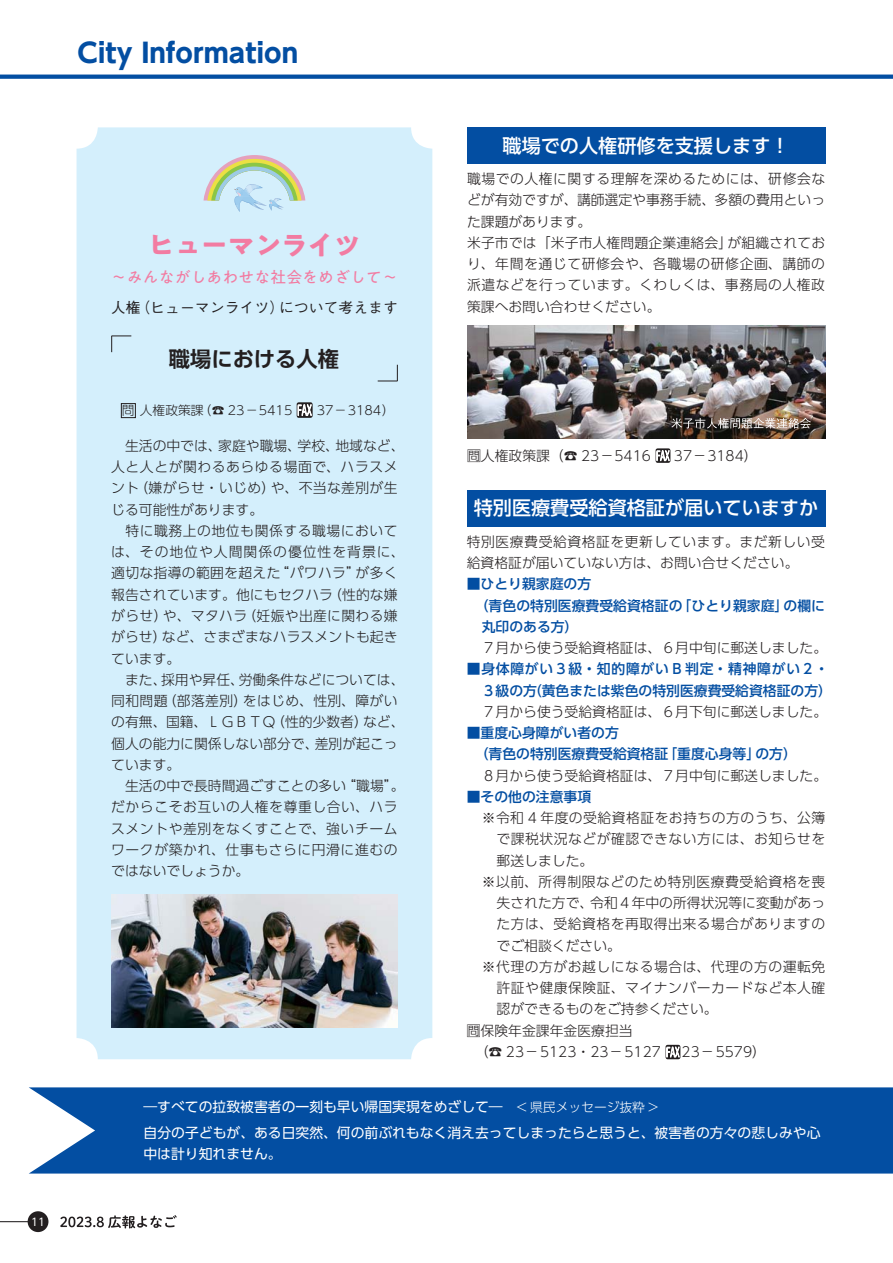
<style>
.page{position:relative;width:893px;height:1263px;background:#fff}
.page>*{position:absolute;margin:0;border:0;box-sizing:border-box;transform-origin:0 0}
.t1{font:26.55px "UD Shin Go Pro Bold 90 msp RKSJ H";color:#034ea2}
.t2{font:26.25px "PA1 Gothic Std Bold 90 msp RKSJ H";color:#f27ca2}
.t3{font:21.3px "UD Shin Go Pro De Bold 90 msp RKSJ H";color:#231f20}
.t4{font:19.2px "UD Shin Go Pro Medium 90 msp RKSJ H";color:#fff}
.t5{font:15.75px "PA1 Gothic Std Regular 90 msp RKSJ H";color:#f27ca2}
.t6{font:14.7px "Gothic BBB Pro Medium 90 msp RKSJ H";color:#231f20}
.t7{font:13.8px/21.3px "UD Shin Go Pro Light 90 msp RKSJ H";letter-spacing:.015em;color:#231f20}
.t8{font:13.8px/21.3px "UD Shin Go Pro Medium 90 msp RKSJ H";color:#034ea2;text-align:right}
.t9{font:13.8px/25.5px "UD Shin Go Pro Regular 90 msp RKSJ H";color:#fff}
.t10{font:13.8px/21.3px "UD Shin Go Pro Light 90 msp RKSJ H";letter-spacing:.04em;color:#231f20}
.t11{font:13.8px "UD Shin Go Pro Light 90 msp RKSJ H";letter-spacing:.035em;color:#231f20}
.t12{font:12.45px "UD Shin M Go Pro Light 90 msp RKSJ H";color:#231f20}
.t13{font:10.65px "UD Shin Go Pro Regular 90 msp RKSJ H";color:#fff}
.s1{font-family:"UD Shin Go Pro Light 90 msp RKSJ H";font-size:12.75px}
</style>
<div class="page">
<div style="left:77px;top:127px;width:355px;height:932px;background:#d4effc;border-radius:21px"></div>
<div style="left:121px;top:403px;width:15px;height:15px;border:1px solid #231f20"></div>
<svg style="left:297px;top:402px;width:16px;height:16px"></svg>
<svg style="left:297px;top:402px;width:15px;height:16px"></svg>
<svg style="left:378px;top:365px;width:20px;height:17px"></svg>
<svg style="left:111px;top:336px;width:20px;height:16px"></svg>
<svg style="left:203px;top:155px;width:102px;height:57px"></svg>
<svg style="left:29px;top:1087px;width:864px;height:87px;background:#1158a7"></svg>
<svg style="left:0;top:75px;width:893px;height:4px;background:#0f56a6"></svg>
<div style="left:467px;top:490px;width:358px;height:36px;background:#034ea2"></div>
<svg style="left:665px;top:1045px;width:15px;height:14px"></svg>
<svg style="left:666px;top:1044px;width:14px;height:16px"></svg>
<div style="left:467px;top:127px;width:358px;height:37px;background:#034ea2"></div>
<svg style="left:655px;top:448px;width:15px;height:15px"></svg>
<svg style="left:656px;top:448px;width:14px;height:13px"></svg>
<img style="left:467px;top:325px;width:358px;height:114px">
<svg style="left:671px;top:418px;width:140px;height:11px;background:#827770"></svg>
<img style="left:111px;top:895px;width:287px;height:133px">
<svg style="left:60px;top:1215px;width:117px;height:14px"></svg>
<hr style="left:0;top:1221px;width:30px;height:1px;background:#231f20">
<div style="left:28px;top:1211px;width:20px;height:21px;background:#231f20;border-radius:50%"></div>
<p class="t13" style="left:31px;top:1218px;width:16px">11</p>
<h1 class="t1" style="left:78px;top:43px;width:222px">City Information</h1>
<h2 class="t2" style="left:148px;top:235px;width:214px">ヒューマンライツ</h2>
<p class="t5" style="left:111px;top:271px;width:288px">～みんながしあわせな社会をめざして～</p>
<p class="t6" style="left:111px;top:302px;width:289px">人権（ヒューマンライツ）について考えます</p>
<h3 class="t3" style="left:169px;top:351px;width:172px">職場における人権</h3>
<p class="t12" style="left:122px;top:405px;width:172px">問人権政策課（☎ 23－5415</p>
<p class="t12" style="left:317px;top:405px;width:79px">37－3184）</p>
<p class="t7" style="left:111px;top:437px;width:295px">　生活の中では、家庭や職場、学校、地域など、人と人とが関わるあらゆる場面で、ハラスメント（嫌がらせ・いじめ）や、不当な差別が生じる可能性があります。<br>　特に職務上の地位も関係する職場においては、その地位や人間関係の優位性を背景に、適切な指導の範囲を超えた“パワハラ”が多く報告されています。他にもセクハラ（性的な嫌がらせ）や、マタハラ（妊娠や出産に関わる嫌がらせ）など、さまざまなハラスメントも起きています。<br>　また、採用や昇任、労働条件などについては、同和問題（部落差別）をはじめ、性別、障がいの有無、国籍、ＬＧＢＴＱ（性的少数者）など、個人の能力に関係しない部分で、差別が起こっています。<br>　生活の中で長時間過ごすことの多い“職場”。だからこそお互いの人権を尊重し合い、ハラスメントや差別をなくすことで、強いチームワークが築かれ、仕事もさらに円滑に進むのではないでしょうか。</p>
<h3 class="t4" style="left:502px;top:138px;width:288px">職場での人権研修を支援します！</h3>
<p class="t7" style="left:467px;top:170px;width:360px">職場での人権に関する理解を深めるためには、研修会などが有効ですが、講師選定や事務手続、多額の費用といった課題があります。<br>米子市では「米子市人権問題企業連絡会」が組織されており、年間を通じて研修会や、各職場の研修企画、講師の派遣などを行っています。くわしくは、事務局の人権政策課へお問い合わせください。</p>
<p class="t7" style="left:467px;top:447px;width:185px">問人権政策課（☎ 23－5416</p>
<p class="t7" style="left:674px;top:447px;width:85px">37－3184）</p>
<h3 class="t4" style="left:474px;top:501px;width:346px">特別医療費受給資格証が届いていますか</h3>
<p class="t10" style="left:467px;top:533px;width:360px">特別医療費受給資格証を更新しています。まだ新しい受給資格証が届いていない方は、お問い合せください。</p>
<p class="t8" style="left:467px;top:575px;width:126px">■ひとり親家庭の方</p>
<p class="t8" style="left:475px;top:597px;width:352px">（青色の特別医療費受給資格証の「ひとり親家庭」の欄に</p>
<p class="t8" style="left:482px;top:618px;width:98px">丸印のある方）</p>
<p class="t7" style="left:482px;top:639px;width:347px">７月から使う受給資格証は、６月中旬に郵送しました。</p>
<p class="t8" style="left:467px;top:660px;width:367px">■身体障がい３級・知的障がい B 判定・精神障がい２・<br>３級の方（黄色または紫色の特別医療費受給資格証の方）</p>
<p class="t7" style="left:482px;top:703px;width:347px">７月から使う受給資格証は、６月下旬に郵送しました。</p>
<p class="t8" style="left:475px;top:724px;width:323px;text-align:left;text-indent:-8px">■重度心身障がい者の方<br>（青色の特別医療費受給資格証「重度心身等」の方）</p>
<p class="t7" style="left:482px;top:767px;width:347px">８月から使う受給資格証は、７月中旬に郵送しました。</p>
<p class="t8" style="left:467px;top:788px;width:126px">■その他の注意事項</p>
<p class="t11" style="left:482px;top:813px;width:345px">※令和 4 年度の受給資格証をお持ちの方のうち、公簿</p>
<p class="t11" style="left:497px;top:834px;width:330px">で課税状況などが確認できない方には、お知らせを</p>
<p class="t7" style="left:497px;top:852px;width:98px">郵送しました。</p>
<p class="t10" style="left:482px;top:873px;width:345px">※以前、所得制限などのため特別医療費受給資格を喪</p>
<p class="t7" style="left:497px;top:894px;width:330px">失された方で、令和４年中の所得状況等に変動があっ</p>
<p class="t11" style="left:497px;top:919px;width:330px">た方は、受給資格を再取得出来る場合がありますの</p>
<p class="t7" style="left:497px;top:937px;width:126px">でご相談ください。</p>
<p class="t10" style="left:482px;top:958px;width:345px">※代理の方がお越しになる場合は、代理の方の運転免</p>
<p class="t11" style="left:497px;top:983px;width:330px">許証や健康保険証、マイナンバーカードなど本人確</p>
<p class="t7" style="left:497px;top:1001px;width:223px">認ができるものをご持参ください。</p>
<p class="t7" style="left:467px;top:1022px;width:167px">問保険年金課年金医療担当</p>
<p class="t7" style="left:475px;top:1043px;width:188px">（☎ 23－5123・23－5127</p>
<p class="t7" style="left:681px;top:1043px;width:86px">23－5579）</p>
<p class="t9" style="left:143px;top:1096px;width:678px">―すべての拉致被害者の一刻も早い帰国実現をめざして―　<span class="s1">&lt; 県民メッセージ抜粋 &gt;<br></span>自分の子どもが、ある日突然、何の前ぶれもなく消え去ってしまったらと思うと、被害者の方々の悲しみや心</p>
<p class="t9" style="left:143px;top:1143px;width:140px">中は計り知れません。</p>
</div>
